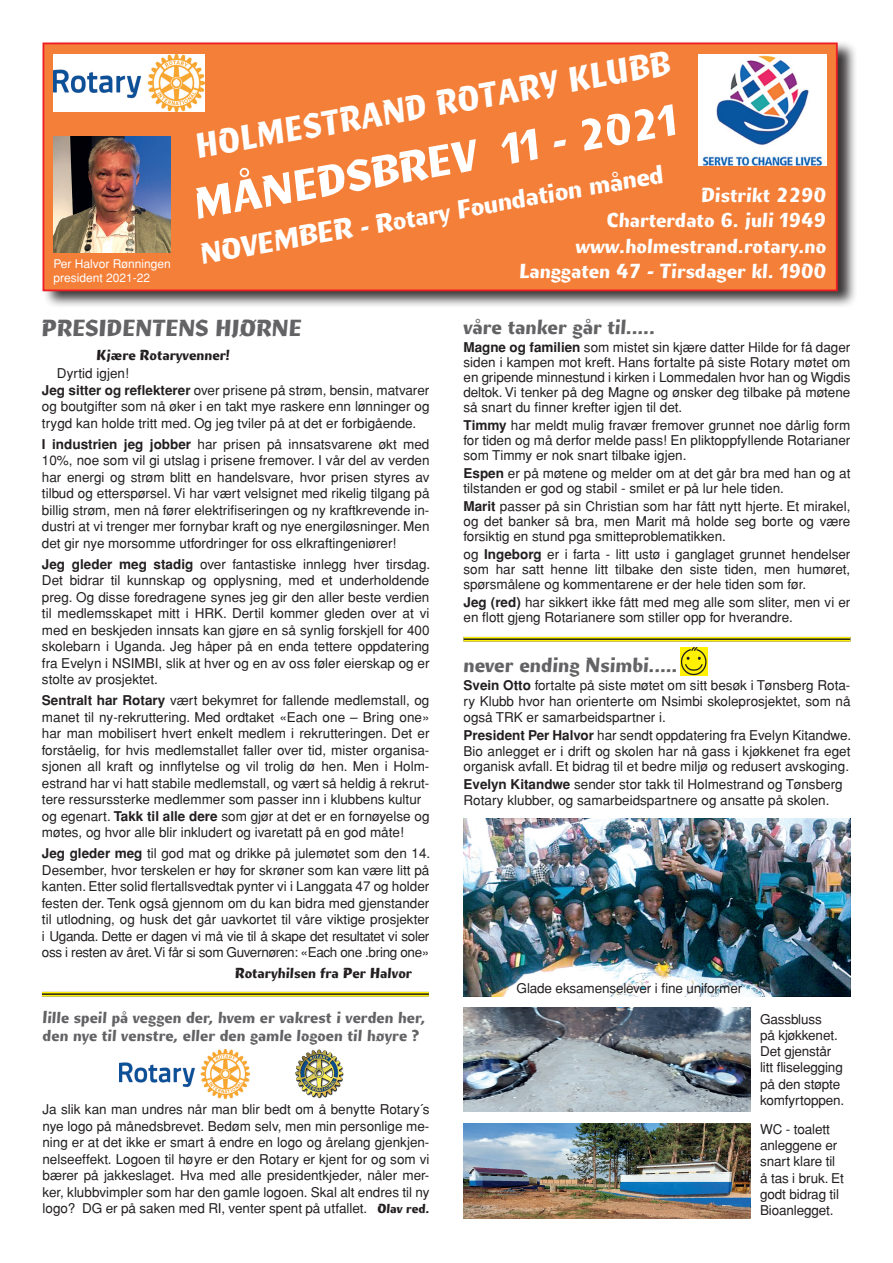
<style>
.page{position:relative;width:893px;height:1263px;background:#fff}
.page>*{position:absolute;margin:0;border:0;box-sizing:border-box;transform-origin:0 0}
.t1{font:700 45px "Cg Ritmo";color:#fff}
.t2{font:700 36px "Cg Ritmo";color:#fff;scale:.9 1}
.t3{font:700 27px "Cg Ritmo";color:#fff}
.t4{font:700 24px "Cg Ritmo";color:#636366}
.t5{font:700 21.15px "Cg Ritmo";color:#636366}
.t6{font:700 21px "Cg Ritmo";color:#fff}
.t7{font:700 16.5px/18.1px "Cg Ritmo";letter-spacing:.005em;color:#636366}
.t8{font:700 15px "Cg Ritmo";color:#231f20}
.t9{font:13.5px/16.5px "Helvetica";color:#231f20;text-align:justify}
.t10{font:12px "Helvetica";color:#fff}
.s1{font-size:30px}
.s2{font-weight:700}
.s3{font-size:18px}
.s4{font-family:"Cg Ritmo";font-weight:700}
</style>
<div class="page">
<div style="left:43px;top:40px;width:815px;height:269px;background:#231f20;opacity:.9"></div>
<div style="left:43px;top:43px;width:795px;height:248px;background:#f47f38;border:2px solid #ee1d23"></div>
<img style="left:699px;top:55px;width:127px;height:111px">
<img style="left:54px;top:136px;width:117px;height:117px">
<svg style="left:463px;top:638px;width:387px;height:2px"></svg>
<hr style="left:463px;top:637px;width:387px;height:1px;background:#fff101">
<hr style="left:463px;top:640px;width:387px;height:1px;background:#fff101">
<svg style="left:42px;top:993px;width:387px;height:2px"></svg>
<hr style="left:42px;top:992px;width:387px;height:1px;background:#fff101">
<hr style="left:42px;top:995px;width:387px;height:1px;background:#fff101">
<img style="left:54px;top:55px;width:151px;height:56px">
<img style="left:120px;top:1050px;width:129px;height:48px">
<img style="left:295px;top:1049px;width:24px;height:49px">
<img style="left:463px;top:819px;width:387px;height:177px">
<img style="left:463px;top:1008px;width:287px;height:103px">
<img style="left:463px;top:1123px;width:287px;height:96px">
<img style="left:680px;top:647px;width:28px;height:28px">
<p class="t2" style="left:193px;top:125px;width:536px;rotate:-10deg">HOLMESTRAND ROTARY KLUBB</p>
<p class="t1" style="left:189px;top:177px;width:492px;rotate:-10deg">MÅNEDSBREV 11 - 2021</p>
<p class="t3" style="left:198px;top:239px;width:471px;rotate:-10deg"><span class="s1">NOVEMBER</span> - Rotary Foundation måned</p>
<p class="t6" style="left:701px;top:182px;width:126px">Distrikt 2290</p>
<p class="t6" style="left:607px;top:208px;width:221px">Charterdato 6. juli 1949</p>
<p class="t6" style="left:575px;top:233px;width:252px">www.holmestrand.rotary.no</p>
<p class="t6" style="left:519px;top:258px;width:308px">Langgaten 47 - Tirsdager kl. 1900</p>
<p class="t10" style="left:54px;top:257px;width:119px">Per Halvor Rønningen</p>
<p class="t10" style="left:54px;top:270px;width:98px">president 2021-22</p>
<p class="t4" style="left:42px;top:314px;width:262px">PRESIDENTENS HJØRNE</p>
<p class="t8" style="left:97px;top:346px;width:135px">Kjære Rotaryvenner!</p>
<p class="t9" style="left:57px;top:365px;width:73px">Dyrtid igjen!</p>
<p class="t9" style="left:42px;top:382px;width:389px"><span class="s2">Jeg sitter og reflekterer</span> over prisene på strøm, bensin, matvarer og boutgifter som nå øker i en takt mye raskere enn lønninger og trygd kan holde tritt med. Og jeg tviler på at det er forbigående.</p>
<p class="t9" style="left:42px;top:436px;width:389px"><span class="s2">I industrien jeg jobber</span> har prisen på innsatsvarene økt med 10%, noe som vil gi utslag i prisene fremover. I vår del av verden har energi og strøm blitt en handelsvare, hvor prisen styres av tilbud og etterspørsel. Vi har vært velsignet med rikelig tilgang på billig strøm, men nå fører elektrifiseringen og ny kraftkrevende in&shy;dustri at vi trenger mer fornybar kraft og nye energiløsninger. Men det gir nye morsomme utfordringer for oss elkraftingeniører!</p>
<p class="t9" style="left:42px;top:556px;width:390px"><span class="s2">Jeg gleder meg stadig</span> over fantastiske innlegg hver tirsdag.<br>Det bidrar til kunnskap og opplysning, med et underholdende preg. Og disse foredragene synes jeg gir den aller beste verdien til medlemsskapet mitt i HRK. Dertil kommer gleden over at vi med en beskjeden innsats kan gjøre en så synlig forskjell for 400 skolebarn i Uganda. Jeg håper på en enda tettere oppdatering fra Evelyn i NSIMBI, slik at hver og en av oss føler eierskap og er stolte av prosjektet.</p>
<p class="t9" style="left:42px;top:692px;width:389px"><span class="s2">Sentralt har Rotary</span> vært bekymret for fallende medlemstall, og manet til ny-rekruttering. Med ordtaket «Each one – Bring one» har man mobilisert hvert enkelt medlem i rekrutteringen. Det er forståelig, for hvis medlemstallet faller over tid, mister organisa&shy;sjonen all kraft og innflytelse og vil trolig dø hen. Men i Holm&shy;estrand har vi hatt stabile medlemstall, og vært så heldig å rekrut&shy;tere ressurssterke medlemmer som passer inn i klubbens kultur</p>
<p class="t9" style="left:42px;top:808px;width:389px">og egenart. <span class="s2">Takk til alle dere</span> som gjør at det er en fornøyelse og møtes, og hvor alle blir inkludert og ivaretatt på en god måte!</p>
<p class="t9" style="left:42px;top:845px;width:390px"><span class="s2">Jeg gleder meg</span> til god mat og drikke på julemøtet som den 14.<br>Desember, hvor terskelen er høy for skrøner som kan være litt på kanten. Etter solid flertallsvedtak pynter vi i Langgata 47 og holder festen der. Tenk også gjennom om du kan bidra med gjenstander til utlodning, og husk det går uavkortet til våre viktige prosjekter i Uganda. Dette er dagen vi må vie til å skape det resultatet vi soler oss i resten av året. Vi får si som Guvernøren: «Each one .bring one»</p>
<p class="t8" style="left:235px;top:964px;width:178px">Rotaryhilsen fra Per Halvor</p>
<p class="t5" style="left:463px;top:314px;width:193px">våre tanker går til.....</p>
<p class="t9" style="left:463px;top:340px;width:388px;line-height:15px"><span class="s2">Magne og familien</span> som mistet sin kjære datter Hilde for få dager siden i kampen mot kreft. Hans fortalte på siste Rotary møtet om en gripende minnestund i kirken i Lommedalen hvor han og Wigdis deltok. Vi tenker på deg Magne og ønsker deg tilbake på møtene så snart du finner krefter igjen til det.</p>
<p class="t9" style="left:463px;top:418px;width:388px;line-height:15px"><span class="s2">Timmy</span> har meldt mulig fravær fremover grunnet noe dårlig form for tiden og må derfor melde pass! En pliktoppfyllende Rotarianer som Timmy er nok snart tilbake igjen.</p>
<p class="t9" style="left:463px;top:466px;width:388px;line-height:15px"><span class="s2">Espen</span> er på møtene og melder om at det går bra med han og at tilstanden er god og stabil - smilet er på lur hele tiden.</p>
<p class="t9" style="left:463px;top:499px;width:388px;line-height:15px"><span class="s2">Marit</span> passer på sin Christian som har fått nytt hjerte. Et mirakel, og det banker så bra, men Marit må holde seg borte og være forsiktig en stund pga smitteproblematikken.</p>
<p class="t9" style="left:463px;top:547px;width:388px;line-height:15px">og <span class="s2">Ingeborg</span> er i farta - litt ustø i ganglaget grunnet hendelser som har satt henne litt tilbake den siste tiden, men humøret, spørsmålene og kommentarene er der hele tiden som før.</p>
<p class="t9" style="left:463px;top:595px;width:388px;line-height:15px"><span class="s2">Jeg (red)</span> har sikkert ikke fått med meg alle som sliter, men vi er en flott gjeng Rotarianere som stiller opp for hverandre.</p>
<p class="t5" style="left:463px;top:653px;width:216px">never ending Nsimbi.....</p>
<p class="t9" style="left:463px;top:678px;width:388px;line-height:15.8px"><span class="s2">Svein Otto</span> fortalte på siste møtet om sitt besøk i Tønsberg Rota&shy;ry Klubb hvor han orienterte om Nsimbi skoleprosjektet, som nå også TRK er samarbeidspartner i.</p>
<p class="t9" style="left:463px;top:727px;width:389px;line-height:15.8px"><span class="s2">President Per Halvor</span> har sendt oppdatering fra Evelyn Kitandwe.<br>Bio anlegget er i drift og skolen har nå gass i kjøkkenet fra eget organisk avfall. Et bidrag til et bedre miljø og redusert avskoging.</p>
<p class="t9" style="left:463px;top:777px;width:381px;line-height:15.8px"><span class="s2">Evelyn Kitandwe</span> sender stor takk til Holmestrand og Tønsberg<br>Rotary klubber, og samarbeidspartnere og ansatte på skolen.</p>
<p class="t9" style="left:517px;top:979px;width:227px">Glade eksamenselever i fine uniformer</p>
<p class="t7" style="left:43px;top:1009px;width:384px"><span class="s3">l</span>ille speil på veggen der, hvem er vakrest i verden her, den nye til venstre, eller den gamle logoen til høyre ?</p>
<p class="t9" style="left:43px;top:1101px;width:388px">Ja slik kan man undres når man blir bedt om å benytte Rotary´s nye logo på månedsbrevet. Bedøm selv, men min personlige me&shy;ning er at det ikke er smart å endre en logo og årelang gjenkjen&shy;nelseeffekt. Logoen til høyre er den Rotary er kjent for og som vi bærer på jakkeslaget. Hva med alle presidentkjeder, nåler mer&shy;ker, klubbvimpler som har den gamle logoen. Skal alt endres til ny logo? DG er på saken med RI, venter spent på utfallet. <span class="s4">Olav red.</span></p>
<p class="t9" style="left:760px;top:1011px;width:86px;text-align:left">Gassbluss<br>på kjøkkenet.<br>Det gjenstår litt fliselegging på den støpte komfyrtoppen.</p>
<p class="t9" style="left:760px;top:1121px;width:85px;text-align:left">WC - toalett anleggene er snart klare til å tas i bruk. Et godt bidrag til<br>Bioanlegget.</p>
</div>
